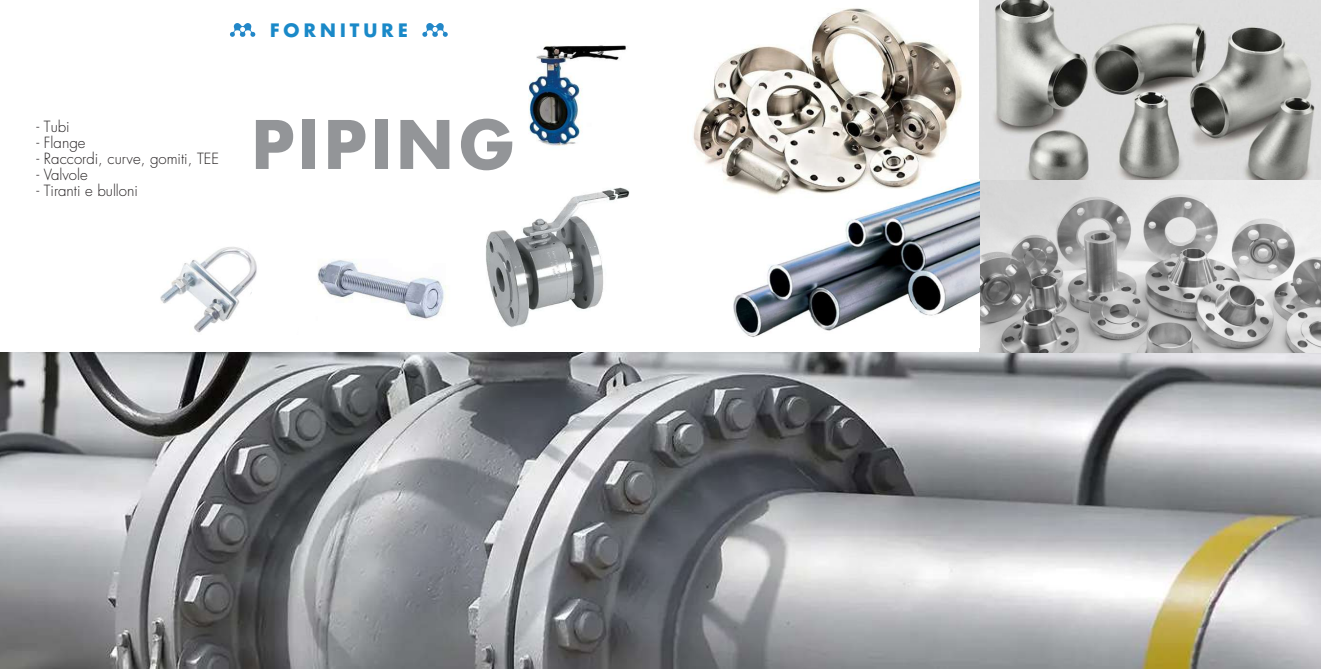
<style>
.page{position:relative;width:1321px;height:669px;background:#fff}
.page>*{position:absolute;margin:0;border:0;box-sizing:border-box;transform-origin:0 0}
.t1{font:700 65px "Futura";letter-spacing:.04em;color:#939598}
.t2{font:700 18px "Futura";letter-spacing:.2em;color:#1a89c8}
.t3{font:300 15px "Futura Std";color:#231f20}
.s1{font-style:inherit}
</style>
<div class="page">
<img style="left:160px;top:247px;width:72px;height:106px">
<svg style="left:232px;top:247px;width:84px;height:106px"></svg>
<img style="left:301px;top:247px;width:146px;height:87px">
<img style="left:486px;top:187px;width:144px;height:141px">
<img style="left:0;top:353px;width:1321px;height:316px">
<img style="left:528px;top:45px;width:98px;height:101px">
<svg style="left:230px;top:23px;width:25px;height:14px"></svg>
<svg style="left:422px;top:23px;width:26px;height:14px"></svg>
<img style="left:979px;top:0;width:342px;height:352px">
<img style="left:733px;top:180px;width:246px;height:157px">
<img style="left:693px;top:8px;width:273px;height:193px">
<p class="t3" style="left:36px;top:117px;width:35px"><span class="s1">- T</span>ubi</p>
<p class="t3" style="left:36px;top:133px;width:51px"><span class="s1">-</span> Flange</p>
<p class="t3" style="left:36px;top:149px;width:184px">- Raccordi, curve, gomiti, TEE</p>
<p class="t3" style="left:36px;top:165px;width:53px">- Valvole</p>
<p class="t3" style="left:36px;top:181px;width:103px">- Tiranti e bulloni</p>
<p class="t2" style="left:270px;top:17px;width:140px">FORNITURE</p>
<h1 class="t1" style="left:251px;top:98px;width:266px">PIPING</h1>
</div>
